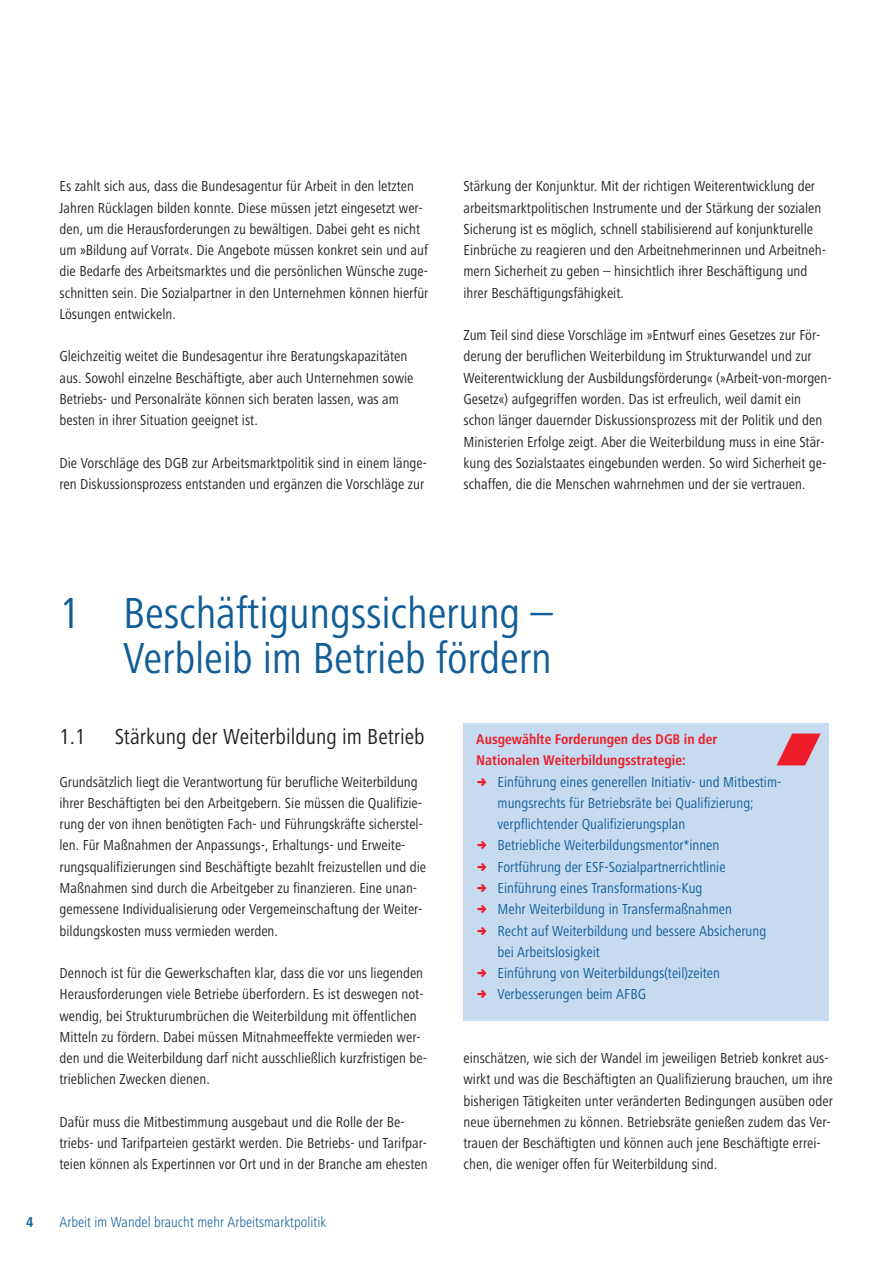
<style>
.page{position:relative;width:893px;height:1263px;background:#fff}
.page>*{position:absolute;margin:0;border:0;box-sizing:border-box;transform-origin:0 0}
.t1{font:condensed 45px/45px "Frutiger Next LT";letter-spacing:-.005em;color:#105d97;text-align:right}
.t2{font:condensed 22.5px "Frutiger Next LT";color:#231f20}
.t3{font:condensed 15px/21.3px "Frutiger Next LT";color:#231f20}
.t4{font:condensed 15px/21.3px "Frutiger Next LT";color:#105d97}
.t5{font:300 condensed 15px "Frutiger Next LT";color:#105d97}
.t6{font:700 condensed 15px "Frutiger Next LT";color:#105d97}
.t7{font:700 condensed 14.55px/21.3px "Frutiger Next LT";color:#ee1c28}
</style>
<div class="page">
<div style="left:463px;top:723px;width:366px;height:297px;background:#c6daf0"></div>
<svg style="left:777px;top:733px;width:44px;height:32px"></svg>
<p class="t3" style="left:60px;top:177px;width:370px">Es zahlt sich aus, dass die Bundesagentur für Arbeit in den letzten Jahren Rücklagen bilden konnte. Diese müssen jetzt eingesetzt wer&shy;den, um die Herausforderungen zu bewältigen. Dabei geht es nicht um »Bildung auf Vorrat«. Die Angebote müssen konkret sein und auf die Bedarfe des Arbeitsmarktes und die persönlichen Wünsche zuge&shy;schnitten sein. Die Sozialpartner in den Unternehmen können hierfür Lösungen entwickeln.</p>
<p class="t3" style="left:60px;top:347px;width:355px">Gleichzeitig weitet die Bundesagentur ihre Beratungskapazitäten aus. Sowohl einzelne Beschäftigte, aber auch Unternehmen sowie Betriebs- und Personalräte können sich beraten lassen, was am besten in ihrer Situation geeignet ist.</p>
<p class="t3" style="left:60px;top:453px;width:369px">Die Vorschläge des DGB zur Arbeitsmarktpolitik sind in einem länge&shy;ren Diskussionsprozess entstanden und ergänzen die Vorschläge zur</p>
<p class="t3" style="left:463px;top:177px;width:364px">Stärkung der Konjunktur. Mit der richtigen Weiterentwicklung der arbeitsmarktpolitischen Instrumente und der Stärkung der sozialen Sicherung ist es möglich, schnell stabilisierend auf konjunkturelle Einbrüche zu reagieren und den Arbeitnehmerinnen und Arbeitneh&shy;mern Sicherheit zu geben – hinsichtlich ihrer Beschäftigung und ihrer Beschäftigungsfähigkeit.</p>
<p class="t3" style="left:463px;top:326px;width:370px">Zum Teil sind diese Vorschläge im »Entwurf eines Gesetzes zur För&shy;derung der beruflichen Weiterbildung im Strukturwandel und zur Weiterentwicklung der Ausbildungsförderung« (»Arbeit-von-morgen-Gesetz«) aufgegriffen worden. Das ist erfreulich, weil damit ein schon länger dauernder Diskussionsprozess mit der Politik und den Ministerien Erfolge zeigt. Aber die Weiterbildung muss in eine Stär&shy;kung des Sozialstaates eingebunden werden. So wird Sicherheit ge&shy;schaffen, die die Menschen wahrnehmen und der sie vertrauen.</p>
<p class="t1" style="left:60px;top:594px;width:495px">1 Beschäftigungssicherung –<br>Verbleib im Betrieb fördern</p>
<p class="t2" style="left:60px;top:728px;width:28px">1.1</p>
<p class="t2" style="left:115px;top:728px;width:311px">Stärkung der Weiterbildung im Betrieb</p>
<p class="t3" style="left:60px;top:772px;width:368px">Grundsätzlich liegt die Verantwortung für berufliche Weiterbildung ihrer Beschäftigten bei den Arbeitgebern. Sie müssen die Qualifizie&shy;rung der von ihnen benötigten Fach- und Führungskräfte sicherstel&shy;len. Für Maßnahmen der Anpassungs-, Erhaltungs- und Erweite&shy;rungsqualifizierungen sind Beschäftigte bezahlt freizustellen und die Maßnahmen sind durch die Arbeitgeber zu finanzieren. Eine unan&shy;gemessene Individualisierung oder Vergemeinschaftung der Weiter&shy;bildungskosten muss vermieden werden.</p>
<p class="t3" style="left:60px;top:964px;width:369px">Dennoch ist für die Gewerkschaften klar, dass die vor uns liegenden Herausforderungen viele Betriebe überfordern. Es ist deswegen not&shy;wendig, bei Strukturumbrüchen die Weiterbildung mit öffentlichen Mitteln zu fördern. Dabei müssen Mitnahmeeffekte vermieden wer&shy;den und die Weiterbildung darf nicht ausschließlich kurzfristigen be&shy;trieblichen Zwecken dienen.</p>
<p class="t3" style="left:60px;top:1112px;width:370px">Dafür muss die Mitbestimmung ausgebaut und die Rolle der Be&shy;triebs- und Tarifparteien gestärkt werden. Die Betriebs- und Tarifpar&shy;teien können als Expertinnen vor Ort und in der Branche am ehesten</p>
<p class="t6" style="left:26px;top:1216px;width:9px">4</p>
<p class="t5" style="left:60px;top:1216px;width:268px">Arbeit im Wandel braucht mehr Arbeitsmarktpolitik</p>
<p class="t7" style="left:476px;top:730px;width:242px">Ausgewählte Forderungen des DGB in der<br>Nationalen Weiterbildungsstrategie:</p>
<p class="t4" style="left:497px;top:772px;width:285px">Einführung eines generellen Initiativ- und Mitbestim&shy;mungsrechts für Betriebsräte bei Qualifizierung; verpflichtender Qualifizierungsplan</p>
<p class="t4" style="left:497px;top:836px;width:223px">Betriebliche Weiterbildungsmentor*innen</p>
<p class="t4" style="left:497px;top:857px;width:230px">Fortführung der ESF-Sozialpartnerrichtlinie</p>
<p class="t4" style="left:497px;top:879px;width:206px">Einführung eines Transformations-Kug</p>
<p class="t4" style="left:497px;top:900px;width:236px">Mehr Weiterbildung in Transfermaßnahmen</p>
<p class="t4" style="left:497px;top:921px;width:270px">Recht auf Weiterbildung und bessere Absicherung bei Arbeitslosigkeit</p>
<p class="t4" style="left:497px;top:964px;width:224px">Einführung von Weiterbildungs(teil)zeiten</p>
<p class="t4" style="left:497px;top:985px;width:150px">Verbesserungen beim AFBG</p>
<p class="t3" style="left:463px;top:1049px;width:371px">einschätzen, wie sich der Wandel im jeweiligen Betrieb konkret aus&shy;wirkt und was die Beschäftigten an Qualifizierung brauchen, um ihre bisherigen Tätigkeiten unter veränderten Bedingungen ausüben oder neue übernehmen zu können. Betriebsräte genießen zudem das Ver&shy;trauen der Beschäftigten und können auch jene Beschäftigte errei&shy;chen, die weniger offen für Weiterbildung sind.</p>
</div>
